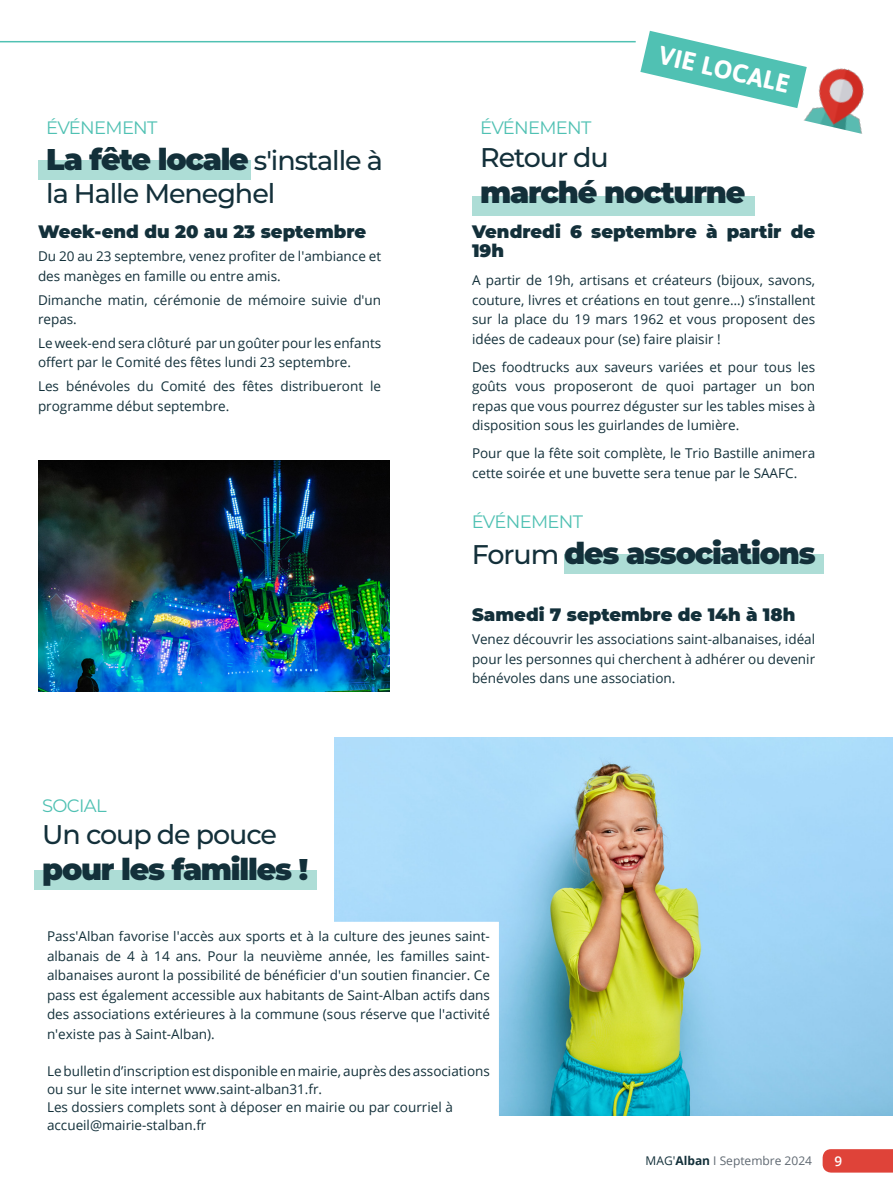
<style>
.page{position:relative;width:893px;height:1191px;background:#fff}
.page>*{position:absolute;margin:0;border:0;box-sizing:border-box;transform-origin:0 0}
.t1{font:900 30px "Montserrat";letter-spacing:-.04em;color:#13303a}
.t2{font:500 27px "Montserrat";letter-spacing:-.04em;color:#13303a}
.t3{font:700 25.5px "Asap";color:#fff}
.t4{font:900 18px/19.5px "Montserrat";color:#13303a}
.t5{font:18px "Montserrat";letter-spacing:-.04em;color:#50c1b3}
.titre2encart{font:13.5px/19.5px "Open Sans";color:#13303a}
.t6{font:600 13.5px "Open Sans";color:#fff}
.t7{font:12px "Open Sans";color:#5f6871}
.s1{font-weight:500;font-size:27px}
.s2{color:#13303a}
.s3{font-weight:700;color:#13303a}
</style>
<div class="page">
<img style="left:334px;top:737px;width:559px;height:378px">
<div style="left:823px;top:1149px;width:70px;height:23px;background:#df4339"></div>
<hr style="left:0;top:41px;width:636px;height:1px;background:#50c1b3">
<svg style="left:640px;top:31px;width:159px;height:77px"></svg>
<img style="left:799px;top:65px;width:65px;height:69px">
<div style="left:34px;top:869px;width:282px;height:20px;background:#adddd6"></div>
<div style="left:43px;top:926px;width:451px;height:228px;background:#fff"></div>
<div style="left:472px;top:196px;width:282px;height:20px;background:#adddd6"></div>
<div style="left:564px;top:554px;width:260px;height:20px;background:#adddd6"></div>
<div style="left:38px;top:160px;width:213px;height:19px;background:#adddd6"></div>
<img style="left:38px;top:460px;width:352px;height:231px">
<p class="t5" style="left:46px;top:116px;width:113px">ÉVÉNEMENT</p>
<p class="t1" style="left:46px;top:137px;width:338px">La fête locale <span class="s1">s'installe à</span></p>
<p class="t2" style="left:46px;top:174px;width:231px">la Halle Meneghel</p>
<p class="t4" style="left:38px;top:220px;width:330px">Week-end du 20 au 23 septembre</p>
<p class="titre2encart" style="left:38px;top:246px;width:345px">Du 20 au 23 septembre, venez profiter de l'ambiance et des manèges en famille ou entre amis.</p>
<p class="titre2encart" style="left:38px;top:289px;width:345px">Dimanche matin, cérémonie de mémoire suivie d'un repas.</p>
<p class="titre2encart" style="left:38px;top:333px;width:345px">Le week-end sera clôturé par un goûter pour les enfants offert par le Comité des fêtes lundi 23 septembre.</p>
<p class="titre2encart" style="left:38px;top:376px;width:345px">Les bénévoles du Comité des fêtes distribueront le programme début septembre.</p>
<p class="t5" style="left:42px;top:793px;width:66px">SOCIAL</p>
<p class="t2" style="left:42px;top:815px;width:236px">Un coup de pouce</p>
<p class="t1" style="left:42px;top:847px;width:267px">pour les familles !</p>
<p class="t3" style="left:663px;top:37px;width:135px;rotate:13deg">VIE LOCALE</p>
<p class="t5" style="left:480px;top:116px;width:113px">ÉVÉNEMENT</p>
<p class="t2" style="left:480px;top:138px;width:130px">Retour du</p>
<p class="t1" style="left:480px;top:170px;width:267px">marché nocturne</p>
<p class="t4" style="left:472px;top:220px;width:345px">Vendredi 6 septembre à partir de<br>19h</p>
<p class="titre2encart" style="left:472px;top:270px;width:345px;text-align:justify">A partir de 19h, artisans et créateurs (bijoux, savons, couture, livres et créations en tout genre…) s’installent sur la place du 19 mars 1962 et vous proposent des idées de cadeaux pour (se) faire plaisir !</p>
<p class="titre2encart" style="left:472px;top:356px;width:345px;text-align:justify">Des foodtrucks aux saveurs variées et pour tous les goûts vous proposeront de quoi partager un bon repas que vous pourrez déguster sur les tables mises à disposition sous les guirlandes de lumière.</p>
<p class="titre2encart" style="left:472px;top:443px;width:345px">Pour que la fête soit complète, le Trio Bastille animera cette soirée et une buvette sera tenue par le SAAFC.</p>
<p class="t5" style="left:472px;top:509px;width:113px">ÉVÉNEMENT</p>
<p class="t1" style="left:472px;top:531px;width:345px"><span class="s1">Forum</span> des associations</p>
<p class="t4" style="left:472px;top:603px;width:325px">Samedi 7 septembre de 14h à 18h</p>
<p class="titre2encart" style="left:472px;top:629px;width:345px;text-align:justify">Venez découvrir les associations saint-albanaises, idéal pour les personnes qui cherchent à adhérer ou devenir bénévoles dans une association.</p>
<p class="titre2encart" style="left:47px;top:926px;width:444px;text-align:justify">Pass'Alban favorise l'accès aux sports et à la culture des jeunes saint&shy;albanais de 4 à 14 ans. Pour la neuvième année, les familles saint&shy;albanaises auront la possibilité de bénéficier d'un soutien financier. Ce pass est également accessible aux habitants de Saint-Alban actifs dans des associations extérieures à la commune (sous réserve que l'activité n'existe pas à Saint-Alban).</p>
<p class="titre2encart" style="left:47px;top:1062px;width:444px;line-height:18px">Le bulletin d’inscription est disponible en mairie, auprès des associations ou sur le site internet www.saint-alban31.fr.</p>
<p class="titre2encart" style="left:47px;top:1097px;width:407px">Les dossiers complets sont à déposer en mairie ou par courriel à</p>
<p class="titre2encart" style="left:47px;top:1115px;width:161px">accueil@mairie-stalban.fr</p>
<p class="t7" style="left:646px;top:1152px;width:168px"><span class="s2">MAG'</span><span class="s3">Alban</span> I Septembre 2024</p>
<p class="t6" style="left:835px;top:1151px;width:9px">9</p>
</div>
